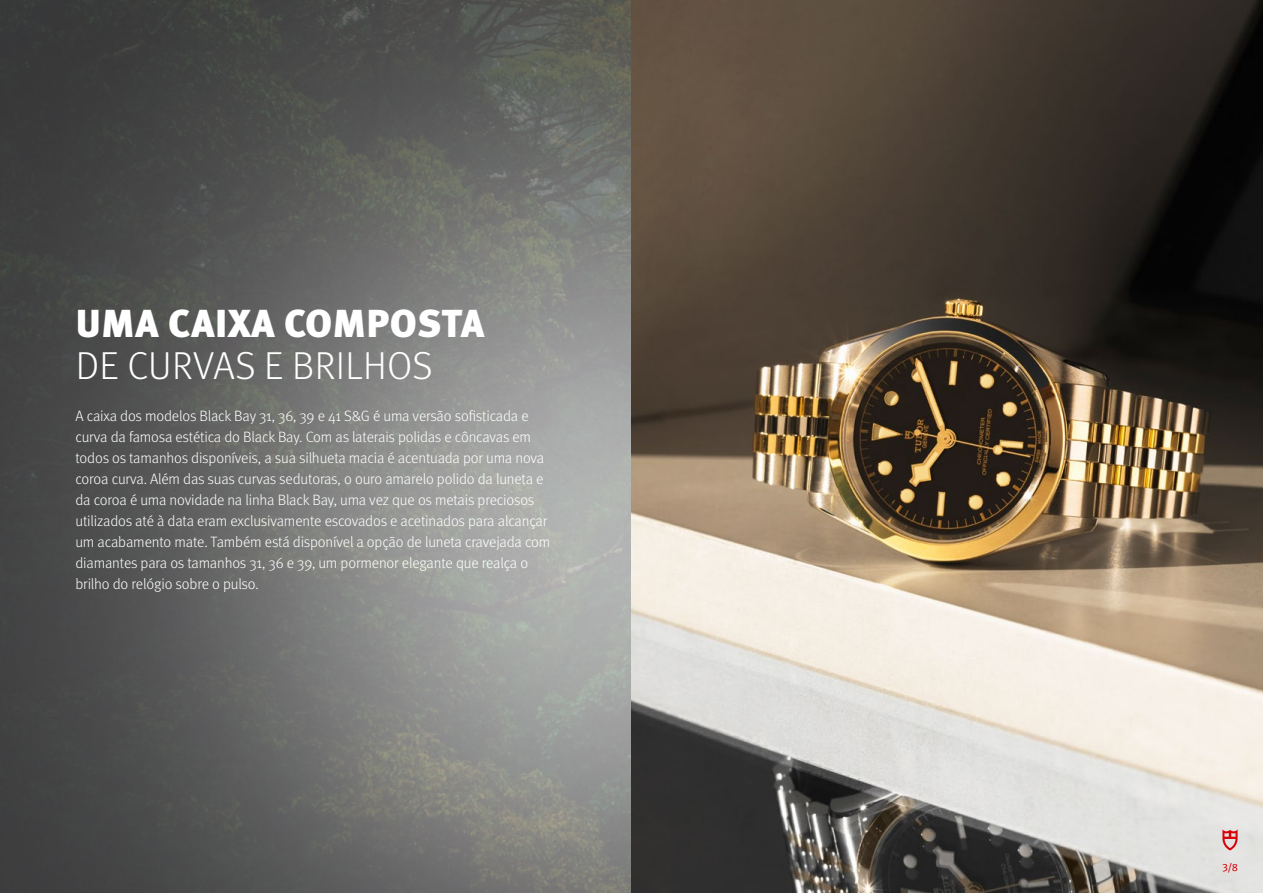
<style>
.page{position:relative;width:1263px;height:893px;background:#fff}
.page>*{position:absolute;margin:0;border:0;box-sizing:border-box;transform-origin:0 0}
.t1{font:900 39px "Meta Pro";letter-spacing:.01em;color:#fff}
.t2{font:300 39px "Meta Pro";letter-spacing:.01em;color:#fff}
.t3{font:300 15px/21px "Meta Pro";letter-spacing:-.015em;color:#fff}
.t4{font:300 10.5px "Meta Pro";color:#da0009}
</style>
<div class="page">
<svg style="left:0;top:0;width:631px;height:893px;background:#6a6b6a"></svg>
<img style="left:631px;top:0;width:632px;height:893px">
<svg style="left:1222px;top:829px;width:15px;height:21px"></svg>
<h1 class="t1" style="left:76px;top:292px;width:410px">UMA CAIXA COMPOSTA</h1>
<h1 class="t2" style="left:76px;top:337px;width:358px">DE CURVAS E BRILHOS</h1>
<p class="t3" style="left:75px;top:404px;width:476px">A caixa dos modelos Black Bay 31, 36, 39 e 41 S&amp;G é uma versão sofisticada e curva da famosa estética do Black Bay. Com as laterais polidas e côncavas em todos os tamanhos disponíveis, a sua silhueta macia é acentuada por uma nova coroa curva. Além das suas curvas sedutoras, o ouro amarelo polido da luneta e da coroa é uma novidade na linha Black Bay, uma vez que os metais preciosos utilizados até à data eram exclusivamente escovados e acetinados para alcançar um acabamento mate. Também está disponível a opção de luneta cravejada com diamantes para os tamanhos 31, 36 e 39, um pormenor elegante que realça o brilho do relógio sobre o pulso.</p>
<p class="t4" style="left:1222px;top:860px;width:17px">3/8</p>
</div>
